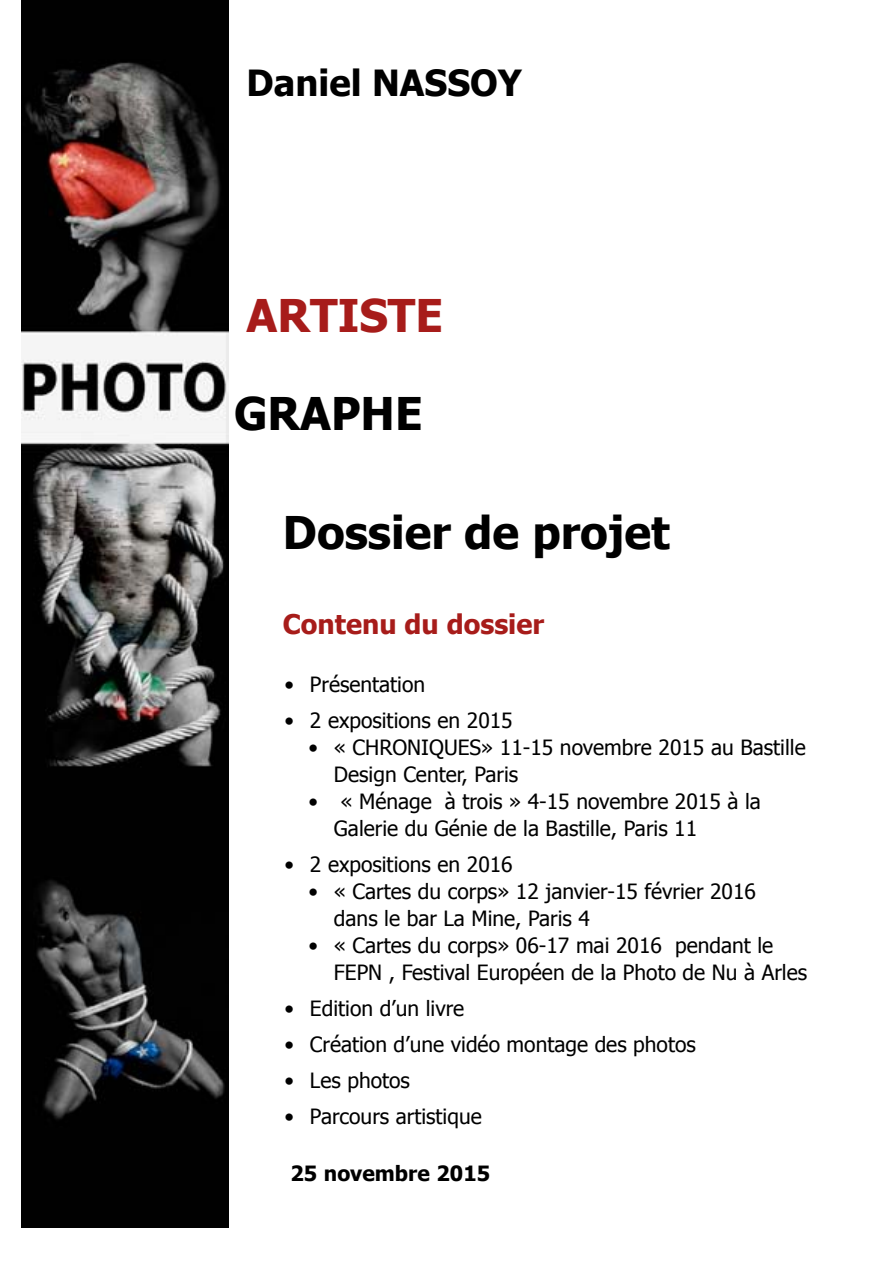
<style>
.page{position:relative;width:893px;height:1263px;background:#fff}
.page>*{position:absolute;margin:0;border:0;box-sizing:border-box;transform-origin:0 0}
.t1{font:700 45px "Tahoma";color:#000}
.t2{font:700 45px "Tahoma";color:#a71c1a}
.t3{font:700 36px "Tahoma";color:#000}
.t4{font:700 27px "Tahoma";color:#a71c1a}
.t5{font:21px/27px "Tahoma";color:#000}
.t6{font:700 21px "Tahoma";color:#000}
</style>
<div class="page">
<img style="left:21px;top:0;width:207px;height:1228px">
<h2 class="t3" style="left:247px;top:57px;width:277px">Daniel NASSOY</h2>
<h1 class="t2" style="left:247px;top:284px;width:198px">ARTISTE</h1>
<h1 class="t1" style="left:234px;top:382px;width:190px">GRAPHE</h1>
<h1 class="t1" style="left:283px;top:501px;width:388px">Dossier de projet</h1>
<p class="t4" style="left:283px;top:606px;width:263px">Contenu du dossier</p>
<p class="t5" style="left:284px;top:670px;width:142px">• Présentation</p>
<p class="t5" style="left:284px;top:706px;width:230px">• 2 expositions en 2015</p>
<p class="t5" style="left:334px;top:733px;width:473px;text-indent:-26px">• « CHRONIQUES» 11-15 novembre 2015 au Bastille<br>Design Center, Paris</p>
<p class="t5" style="left:334px;top:787px;width:428px;text-indent:-26px">• « Ménage à trois » 4-15 novembre 2015 à la<br>Galerie du Génie de la Bastille, Paris 11</p>
<p class="t5" style="left:284px;top:850px;width:230px">• 2 expositions en 2016</p>
<p class="t5" style="left:334px;top:877px;width:424px;text-indent:-26px">• « Cartes du corps» 12 janvier-15 février 2016 dans le bar La Mine, Paris 4</p>
<p class="t5" style="left:334px;top:931px;width:475px;text-indent:-26px">• « Cartes du corps» 06-17 mai 2016 pendant le<br>FEPN , Festival Européen de la Photo de Nu à Arles</p>
<p class="t5" style="left:284px;top:994px;width:181px">• Edition d’un livre</p>
<p class="t5" style="left:284px;top:1030px;width:413px">• Création d’une vidéo montage des photos</p>
<p class="t5" style="left:284px;top:1066px;width:127px">• Les photos</p>
<p class="t5" style="left:284px;top:1102px;width:199px">• Parcours artistique</p>
<p class="t6" style="left:290px;top:1159px;width:201px">25 novembre 2015</p>
</div>
